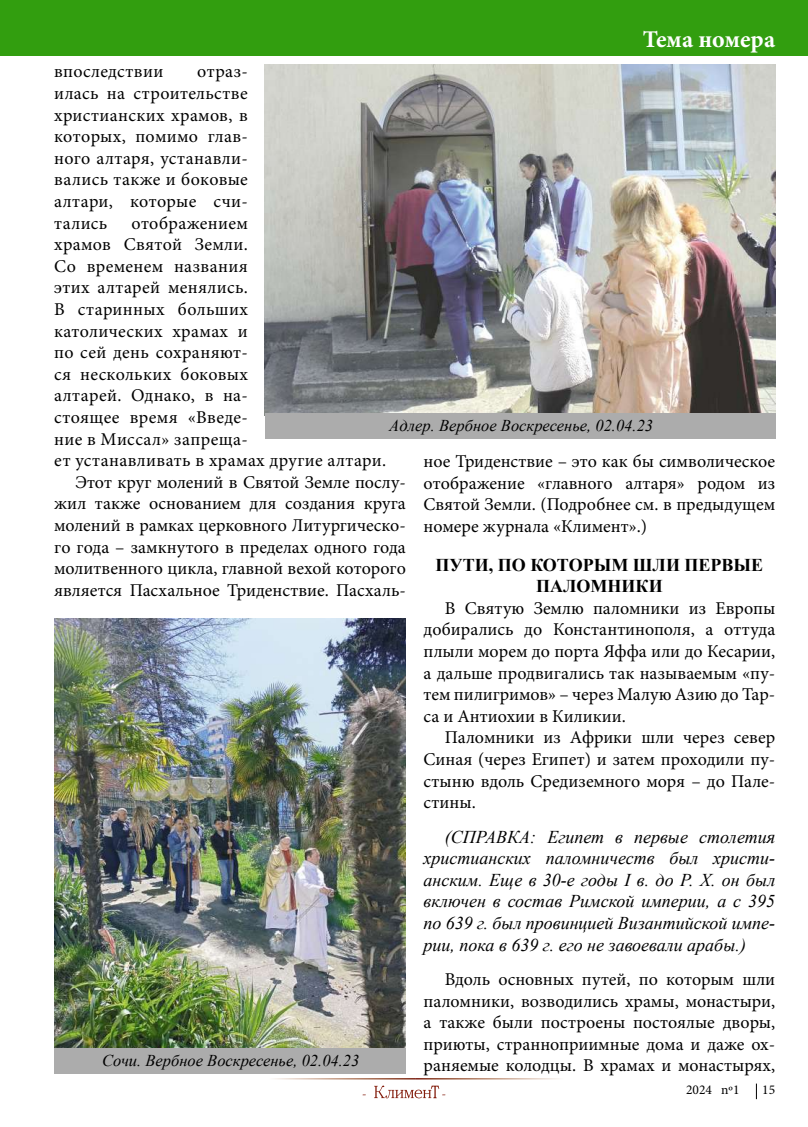
<style>
.page{position:relative;width:808px;height:1127px;background:#fff}
.page>*{position:absolute;margin:0;border:0;box-sizing:border-box;transform-origin:0 0}
.t1{font:700 24px "Minion Pro";color:#fff}
.t2{font:18px/21.6px "Minion Pro";letter-spacing:.005em;color:#000;text-align:justify}
.t3{font:italic 18px/21.6px "Times New Roman";color:#000;text-align:justify}
.t4{font:700 18px/21.6px "Times New Roman";color:#000;text-align:center}
.t5{font:italic 16.5px "Times New Roman";color:#000}
.t6{font:13.5px "Minion Pro";color:#000}
</style>
<div class="page">
<img style="left:265px;top:64px;width:510px;height:350px">
<div style="left:265px;top:414px;width:510px;height:25px;background:#acacac"></div>
<div style="left:0;top:0;width:808px;height:55px;background:#329e0f"></div>
<img style="left:54px;top:618px;width:352px;height:430px">
<div style="left:54px;top:1048px;width:352px;height:25px;background:#acacac"></div>
<svg style="left:756px;top:1083px;width:1px;height:16px"></svg>
<svg style="left:374px;top:1085px;width:71px;height:13px"></svg>
<h1 class="t1" style="left:643px;top:25px;width:134px">Тема номера</h1>
<p class="t2" style="left:54px;top:61px;width:195px;text-indent:143px">отраз&shy;илась на строительстве христианских храмов, в которых, помимо глав&shy;ного алтаря, устанавли&shy;вались также и боковые алтари, которые счи&shy;тались</p>
<p class="t2" style="left:54px;top:61px;width:111px">впоследствии</p>
<p class="t2" style="left:131px;top:212px;width:118px">отображением</p>
<p class="t2" style="left:54px;top:234px;width:195px">храмов Святой Земли.</p>
<p class="t2" style="left:54px;top:255px;width:195px">Со временем названия</p>
<p class="t2" style="left:54px;top:277px;width:195px">этих алтарей менялись.</p>
<p class="t2" style="left:54px;top:298px;width:195px">В старинных больших</p>
<p class="t2" style="left:54px;top:320px;width:195px">католических храмах и</p>
<p class="t2" style="left:54px;top:342px;width:195px">по сей день сохраняют-</p>
<p class="t2" style="left:54px;top:363px;width:195px">ся нескольких боковых</p>
<p class="t2" style="left:54px;top:385px;width:195px">алтарей. Однако, в на-</p>
<p class="t2" style="left:54px;top:406px;width:195px">стоящее время «Введе-</p>
<p class="t2" style="left:54px;top:428px;width:195px">ние в Миссал» запреща-</p>
<p class="t2" style="left:54px;top:450px;width:334px">ет устанавливать в храмах другие алтари.</p>
<p class="t2" style="left:75px;top:471px;width:332px">Этот круг молений в Святой Земле послу-</p>
<p class="t2" style="left:54px;top:493px;width:353px">жил также основанием для создания круга</p>
<p class="t2" style="left:54px;top:514px;width:353px">молений в рамках церковного Литургическо-</p>
<p class="t2" style="left:54px;top:536px;width:353px">го года – замкнутого в пределах одного года</p>
<p class="t2" style="left:54px;top:558px;width:353px">молитвенного цикла, главной вехой которого</p>
<p class="t2" style="left:54px;top:579px;width:353px">является Пасхальное Триденствие. Пасхаль-</p>
<p class="t5" style="left:389px;top:414px;width:265px">Адлер. Вербное Воскресенье, 02.04.23</p>
<p class="t2" style="left:424px;top:451px;width:353px">ное Триденствие – это как бы символическое отображение «главного алтаря» родом из Святой Земли. (Подробнее см. в предыдущем номере журнала «Климент».)</p>
<p class="t4" style="left:436px;top:553px;width:329px">ПУТИ, ПО КОТОРЫМ ШЛИ ПЕРВЫЕ<br>ПАЛОМНИКИ</p>
<p class="t2" style="left:424px;top:597px;width:353px;text-indent:21px">В Святую Землю паломники из Европы добирались до Константинополя, а оттуда плыли морем до порта Яффа или до Кесарии, а дальше продвигались так называемым «пу&shy;тем пилигримов» – через Малую Азию до Тар&shy;са и Антиохии в Киликии.</p>
<p class="t2" style="left:424px;top:727px;width:353px;text-indent:21px">Паломники из Африки шли через север Синая (через Египет) и затем проходили пу&shy;стыню вдоль Средиземного моря – до Пале&shy;стины.</p>
<p class="t3" style="left:424px;top:825px;width:353px;text-indent:21px">(СПРАВКА: Египет в первые столетия христианских паломничеств был христи&shy;анским. Еще в 30-е годы I в. до Р. Х. он был включен в состав Римской империи, а с 395 по 639 г. был провинцией Византийской импе&shy;рии, пока в 639 г. его не завоевали арабы.)</p>
<p class="t2" style="left:424px;top:968px;width:353px;text-indent:21px">Вдоль основных путей, по которым шли паломники, возводились храмы, монастыри, а также были построены постоялые дворы, приюты, странноприимные дома и даже ох&shy;раняемые колодцы. В храмах и монастырях,</p>
<p class="t5" style="left:102px;top:1049px;width:259px">Сочи. Вербное Воскресенье, 02.04.23</p>
<p class="t6" style="left:686px;top:1080px;width:55px">2024 nº1</p>
<p class="t6" style="left:762px;top:1080px;width:14px">15</p>
</div>
